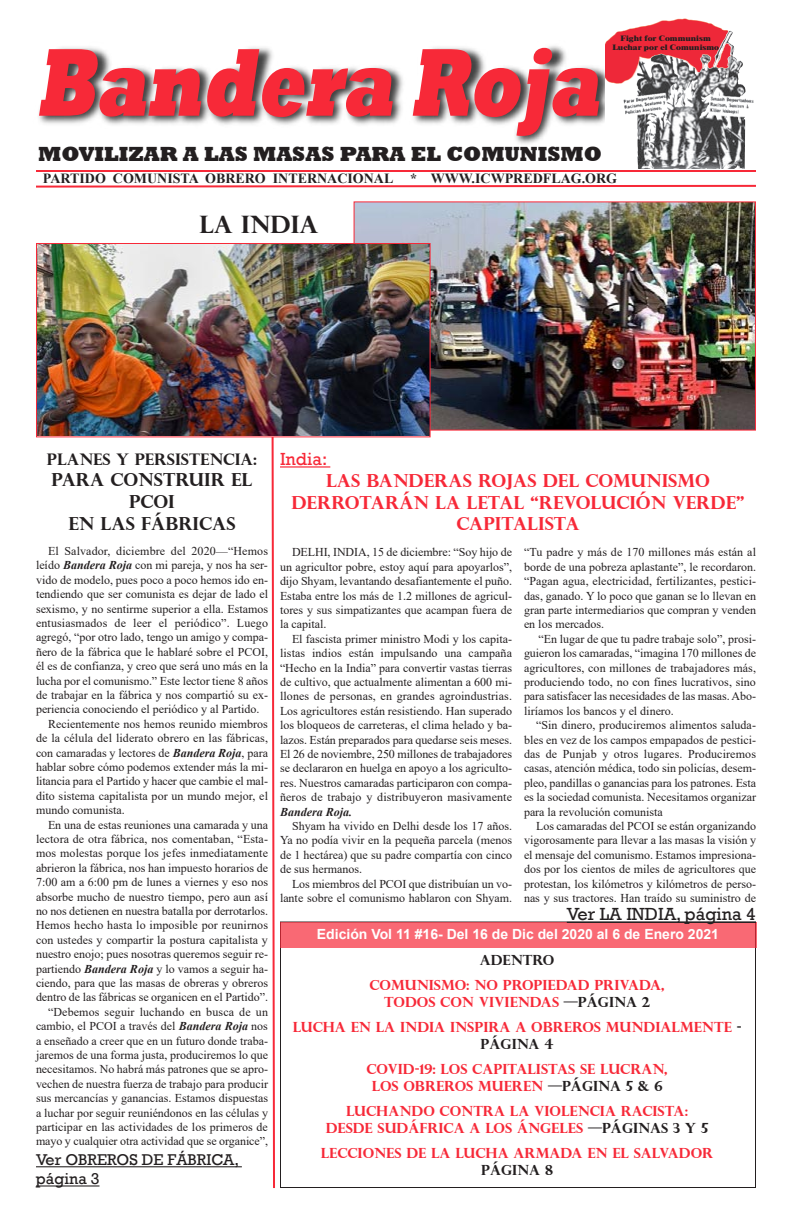
<style>
.page{position:relative;width:792px;height:1224px;background:#fff}
.page>*{position:absolute;margin:0;border:0;box-sizing:border-box;transform-origin:0 0}
.t1{font:italic 800 98px "Rockwell";color:#f72938;scale:.7 1}
.t2{font:700 24px "Perpetua Titling";color:#231f20}
.t3{font:800 21px "Rockwell";color:#231f20}
.t4{font:700 18px/21.6px "Perpetua Titling";color:#f72938;text-align:center}
.t5{font:700 18px/21.6px "Perpetua Titling";color:#231f20;text-align:center}
.t6{font:18px "Rockwell";color:#231f20}
.t7{font:18px "Rockwell";color:#f72938}
.t8{font:16px/19.2px "Rockwell";color:#231f20}
.t9{font:700 16px "Perpetua Titling";color:#231f20}
.t10{font:700 14px/16.8px "Perpetua Titling";color:#f72938;text-align:center}
.t11{font:700 14px "Times New Roman";color:#231f20}
.t12{font:700 14px "Arial";color:#fff}
.t13{font:700 14px "Perpetua Titling";color:#231f20}
.t14{font:12px/14.4px "Times New Roman";color:#231f20;text-align:justify}
.t15{font:italic 700 12px "Times New Roman";color:#231f20}
.t16{font:800 7.7px/9.2px "Times";color:#231f20;text-align:center;scale:1.19 1}
.s1{font-weight:700;font-style:italic}
.s2{color:#231f20}
</style>
<div class="page">
<hr style="left:36px;top:170px;width:720px;height:2px;background:#f72938">
<svg style="left:36px;top:184px;width:720px;height:4px"></svg>
<img style="left:38px;top:46px;width:567px;height:98px">
<svg style="left:614px;top:18px;width:140px;height:150px"></svg>
<img style="left:605px;top:19px;width:126px;height:64px">
<img style="left:625px;top:54px;width:42px;height:61px">
<div style="left:280px;top:923px;width:476px;height:25px;background:#f96974"></div>
<img style="left:356px;top:203px;width:398px;height:226px">
<hr style="left:567px;top:922px;width:189px;height:1px;background:#231f20">
<hr style="left:280px;top:466px;width:50px;height:2px;background:#f72938">
<hr style="left:36px;top:1166px;width:206px;height:1px;background:#231f20">
<hr style="left:36px;top:1185px;width:64px;height:2px;background:#231f20">
<img style="left:38px;top:245px;width:391px;height:190px">
<div style="left:36px;top:243px;width:395px;height:194px;border:1px solid #f72938"></div>
<svg style="left:271px;top:435px;width:5px;height:753px"></svg>
<h1 class="t1" style="left:36px;top:23px;width:830px">Bandera Roja</h1>
<h3 class="t3" style="left:38px;top:141px;width:565px">MOVILIZAR A LAS MASAS PARA EL COMUNISMO</h3>
<p class="t16" style="left:612px;top:34px;width:91px">Fight for Communism<br>Luchar por el Comunismo</p>
<p class="t11" style="left:43px;top:171px;width:576px">PARTIDO COMUNISTA OBRERO INTERNACIONAL * WWW.ICWPREDFLAG.ORG</p>
<h2 class="t2" style="left:199px;top:215px;width:121px">LA INDIA</h2>
<h3 class="t9" style="left:47px;top:453px;width:212px">PLANES Y PERSISTENCIA:</h3>
<h3 class="t5" style="left:52px;top:471px;width:202px">PARA CONSTRUIR EL<br>PCOI<br>EN LAS FÁBRICAS</h3>
<p class="t14" style="left:48px;top:544px;width:222px">El Salvador, diciembre del 2020—“Hemos</p>
<p class="t14" style="left:36px;top:558px;width:233px">leído <span class="s1">Bandera Roja</span> con mi pareja, y nos ha ser-</p>
<p class="t14" style="left:36px;top:573px;width:234px">vido de modelo, pues poco a poco hemos ido en-</p>
<p class="t14" style="left:36px;top:587px;width:234px">tendiendo que ser comunista es dejar de lado el</p>
<p class="t14" style="left:36px;top:601px;width:234px">sexismo, y no sentirme superior a ella. Estamos</p>
<p class="t14" style="left:36px;top:616px;width:234px">entusiasmados de leer el periódico”. Luego</p>
<p class="t14" style="left:36px;top:630px;width:234px">agregó, “por otro lado, tengo un amigo y compa-</p>
<p class="t14" style="left:36px;top:645px;width:234px">ñero de la fábrica que le hablaré sobre el PCOI,</p>
<p class="t14" style="left:36px;top:659px;width:234px">él es de confianza, y creo que será uno más en la</p>
<p class="t14" style="left:36px;top:673px;width:234px">lucha por el comunismo.” Este lector tiene 8 años</p>
<p class="t14" style="left:36px;top:688px;width:234px">de trabajar en la fábrica y nos compartió su ex-</p>
<p class="t14" style="left:36px;top:702px;width:225px">periencia conociendo el periódico y al Partido.</p>
<p class="t14" style="left:48px;top:717px;width:221px">Recientemente nos hemos reunido miembros</p>
<p class="t14" style="left:36px;top:731px;width:234px">de la célula del liderato obrero en las fábricas,</p>
<p class="t14" style="left:36px;top:745px;width:234px">con camaradas y lectores de <span class="s1">Bandera Roja</span>, para</p>
<p class="t14" style="left:36px;top:760px;width:234px">hablar sobre cómo podemos extender más la mi-</p>
<p class="t14" style="left:36px;top:774px;width:234px">litancia para el Partido y hacer que cambie el mal-</p>
<p class="t14" style="left:36px;top:789px;width:234px">dito sistema capitalista por un mundo mejor, el</p>
<p class="t14" style="left:36px;top:803px;width:90px">mundo comunista.</p>
<p class="t14" style="left:48px;top:817px;width:222px">En una de estas reuniones una camarada y una</p>
<p class="t14" style="left:36px;top:832px;width:234px">lectora de otra fábrica, nos comentaban, “Esta-</p>
<p class="t14" style="left:36px;top:846px;width:234px">mos molestas porque los jefes inmediatamente</p>
<p class="t14" style="left:36px;top:861px;width:234px">abrieron la fábrica, nos han impuesto horarios de</p>
<p class="t14" style="left:36px;top:875px;width:234px">7:00 am a 6:00 pm de lunes a viernes y eso nos</p>
<p class="t14" style="left:36px;top:889px;width:234px">absorbe mucho de nuestro tiempo, pero aun así</p>
<p class="t14" style="left:36px;top:904px;width:234px">no nos detienen en nuestra batalla por derrotarlos.</p>
<p class="t14" style="left:36px;top:918px;width:234px">Hemos hecho hasta lo imposible por reunirnos</p>
<p class="t14" style="left:36px;top:933px;width:233px">con ustedes y compartir la postura capitalista y</p>
<p class="t14" style="left:36px;top:947px;width:234px">nuestro enojo; pues nosotras queremos seguir re-</p>
<p class="t14" style="left:36px;top:961px;width:234px">partiendo <span class="s1">Bandera Roja</span> y lo vamos a seguir ha-</p>
<p class="t14" style="left:36px;top:976px;width:234px">ciendo, para que las masas de obreras y obreros</p>
<p class="t14" style="left:36px;top:990px;width:234px">dentro de las fábricas se organicen en el Partido”.</p>
<p class="t14" style="left:48px;top:1005px;width:222px">“Debemos seguir luchando en busca de un</p>
<p class="t14" style="left:36px;top:1019px;width:233px">cambio, el PCOI a través del <span class="s1">Bandera Roja</span> nos</p>
<p class="t14" style="left:36px;top:1033px;width:234px">a enseñado a creer que en un futuro donde traba-</p>
<p class="t14" style="left:36px;top:1048px;width:234px">jaremos de una forma justa, produciremos lo que</p>
<p class="t14" style="left:36px;top:1062px;width:234px">necesitamos. No habrá más patrones que se apro-</p>
<p class="t14" style="left:36px;top:1077px;width:234px">vechen de nuestra fuerza de trabajo para producir</p>
<p class="t14" style="left:36px;top:1091px;width:234px">sus mercancías y ganancias. Estamos dispuestas</p>
<p class="t14" style="left:36px;top:1105px;width:234px">a luchar por seguir reuniéndonos en las células y</p>
<p class="t14" style="left:36px;top:1120px;width:233px">participar en las actividades de los primeros de</p>
<p class="t14" style="left:36px;top:1134px;width:234px">mayo y cualquier otra actividad que se organice”,</p>
<h3 class="t8" style="left:36px;top:1150px;width:205px">Ver OBREROS DE FÁBRICA, página 3</h3>
<h3 class="t7" style="left:280px;top:448px;width:49px">India:</h3>
<h3 class="t4" style="left:291px;top:472px;width:455px">LAS BANDERAS ROJAS DEL COMUNISMO<br>DERROTARÁN LA LETAL “REVOLUCIÓN VERDE”<br>CAPITALISTA</h3>
<p class="t14" style="left:280px;top:545px;width:234px;text-indent:12px">DELHI, INDIA, 15 de diciembre: “Soy hijo de un agricultor pobre, estoy aquí para apoyarlos”, dijo Shyam, levantando desafiantemente el puño.<br>Estaba entre los más de 1.2 millones de agricul&shy;tores y sus simpatizantes que acampan fuera de la capital.</p>
<p class="t14" style="left:280px;top:632px;width:234px;text-indent:12px">El fascista primer ministro Modi y los capita&shy;listas indios están impulsando una campaña “Hecho en la India” para convertir vastas tierras de cultivo, que actualmente alimentan a 600 mi&shy;llones de personas, en grandes agroindustrias.<br>Los agricultores están resistiendo. Han superado los bloqueos de carreteras, el clima helado y ba&shy;lazos. Están preparados para quedarse seis meses.<br>El 26 de noviembre, 250 millones de trabajadores se declararon en huelga en apoyo a los agriculto&shy;res. Nuestros camaradas participaron con compa&shy;ñeros de trabajo y distribuyeron masivamente</p>
<p class="t15" style="left:280px;top:805px;width:74px">Bandera Roja.</p>
<p class="t14" style="left:280px;top:819px;width:234px;text-indent:12px">Shyam ha vivido en Delhi desde los 17 años.<br>Ya no podía vivir en la pequeña parcela (menos de 1 hectárea) que su padre compartía con cinco de sus hermanos.</p>
<p class="t14" style="left:280px;top:876px;width:234px;text-align:right">Los miembros del PCOI que distribuían un vo&shy;lante sobre el comunismo hablaron con Shyam.</p>
<p class="t14" style="left:524px;top:545px;width:234px">“Tu padre y más de 170 millones más están al borde de una pobreza aplastante”, le recordaron. “Pagan agua, electricidad, fertilizantes, pestici&shy;das, ganado. Y lo poco que ganan se lo llevan en gran parte intermediarios que compran y venden en los mercados.</p>
<p class="t14" style="left:524px;top:632px;width:234px;text-indent:15px">“En lugar de que tu padre trabaje solo”, prosi&shy;guieron los camaradas, “imagina 170 millones de agricultores, con millones de trabajadores más, produciendo todo, no con fines lucrativos, sino para satisfacer las necesidades de las masas. Abo&shy;liríamos los bancos y el dinero.</p>
<p class="t14" style="left:524px;top:718px;width:234px;text-indent:12px">“Sin dinero, produciremos alimentos saluda&shy;bles en vez de los campos empapados de pestici&shy;das de Punjab y otros lugares. Produciremos casas, atención médica, todo sin policías, desem&shy;pleo, pandillas o ganancias para los patrones. Esta es la sociedad comunista. Necesitamos organizar para la revolución comunista</p>
<p class="t14" style="left:524px;top:819px;width:234px;text-indent:12px">Los camaradas del PCOI se están organizando vigorosamente para llevar a las masas la visión y el mensaje del comunismo. Estamos impresiona&shy;dos por los cientos de miles de agricultores que protestan, los kilómetros y kilómetros de perso&shy;nas y sus tractores. Han traído su suministro de</p>
<h3 class="t6" style="left:567px;top:903px;width:191px">Ver LA INDIA, página 4</h3>
<p class="t12" style="left:317px;top:926px;width:404px">Edición Vol 11 #16- Del 16 de Dic del 2020 al 6 de Enero 2021</p>
<p class="t13" style="left:480px;top:954px;width:76px">ADENTRO</p>
<p class="t10" style="left:369px;top:978px;width:297px">COMUNISMO: NO PROPIEDAD PRIVADA,<br>TODOS CON VIVIENDAS <span class="s2">—PÁGINA 2</span></p>
<p class="t10" style="left:293px;top:1020px;width:450px">LUCHA EN LA INDIA INSPIRA A OBREROS MUNDIALMENTE <span class="s2">-<br>PÁGINA 4</span></p>
<p class="t10" style="left:366px;top:1062px;width:303px">COVID-19: LOS CAPITALISTAS SE LUCRAN,<br>LOS OBREROS MUEREN <span class="s2">—PÁGINA 5 &amp; 6</span></p>
<p class="t10" style="left:326px;top:1104px;width:384px">LUCHANDO CONTRA LA VIOLENCIA RACISTA:<br>DESDE SUDÁFRICA A LOS ÁNGELES <span class="s2">—PÁGINAS 3 Y 5</span></p>
<p class="t10" style="left:321px;top:1146px;width:394px">LECCIONES DE LA LUCHA ARMADA EN EL SALVADOR</p>
<p class="t13" style="left:481px;top:1164px;width:73px">PÁGINA 8</p>
</div>
